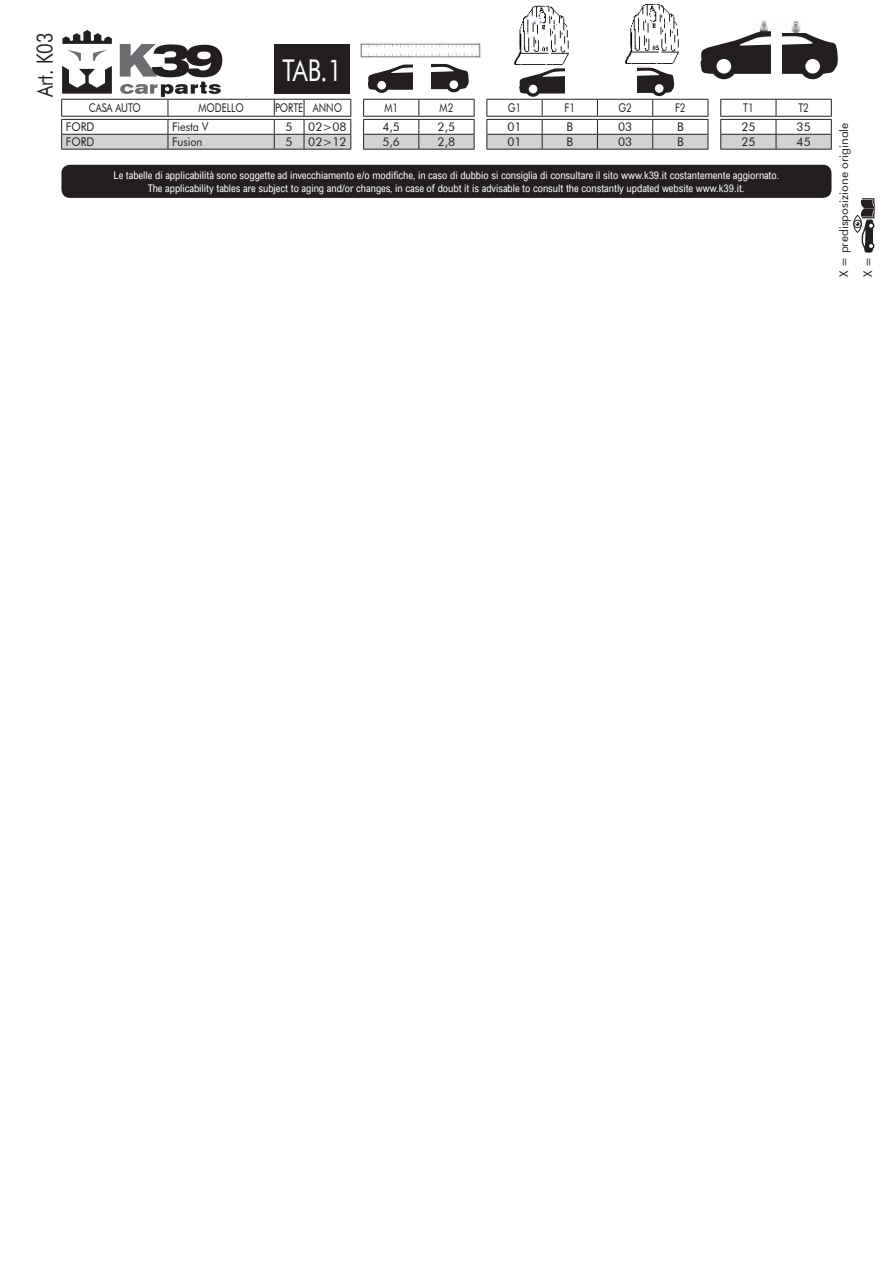
<style>
.page{position:relative;width:893px;height:1263px;background:#fff}
.page>*{position:absolute;margin:0;border:0;box-sizing:border-box;transform-origin:0 0}
.t1{font:30px "Futura BT";color:#fff;scale:.8 1}
.t2{font:22.5px "Futura BT";color:#231f20;scale:.8 1}
.t3{font:12px "Futura BT";color:#231f20}
.t4{font:12px "Futura BT";color:#231f20;scale:.8 1}
.t5{font:12px "Futura BT";color:#231f20;scale:.9 1}
.t6{font:condensed 10.5px "Arial";color:#fff}
</style>
<div class="page">
<hr style="left:61px;top:149px;width:107px;height:1px;background:#231f20">
<hr style="left:168px;top:149px;width:106px;height:1px;background:#231f20">
<hr style="left:274px;top:149px;width:30px;height:1px;background:#231f20">
<hr style="left:304px;top:149px;width:47px;height:1px;background:#231f20">
<hr style="left:363px;top:149px;width:56px;height:1px;background:#231f20">
<hr style="left:419px;top:149px;width:55px;height:1px;background:#231f20">
<hr style="left:486px;top:149px;width:56px;height:1px;background:#231f20">
<hr style="left:542px;top:149px;width:55px;height:1px;background:#231f20">
<hr style="left:597px;top:149px;width:56px;height:1px;background:#231f20">
<hr style="left:653px;top:149px;width:55px;height:1px;background:#231f20">
<hr style="left:720px;top:149px;width:56px;height:1px;background:#231f20">
<hr style="left:776px;top:149px;width:56px;height:1px;background:#231f20">
<svg style="left:853px;top:198px;width:22px;height:55px"></svg>
<div style="left:61px;top:165px;width:770px;height:33px;background:#231f20;border-radius:9px"></div>
<img style="left:519px;top:5px;width:48px;height:25px">
<img style="left:630px;top:4px;width:48px;height:26px">
<img style="left:759px;top:20px;width:42px;height:10px">
<svg style="left:61px;top:30px;width:777px;height:119px"></svg>
<img style="left:360px;top:42px;width:121px;height:16px">
<p class="t2" style="left:31px;top:97px;width:82px;rotate:-90deg">Art. K03</p>
<p class="t1" style="left:282px;top:52px;width:76px">TAB.1</p>
<p class="t4" style="left:89px;top:101px;width:67px">CASA AUTO</p>
<p class="t4" style="left:199px;top:101px;width:58px">MODELLO</p>
<p class="t4" style="left:275px;top:101px;width:37px">PORTE</p>
<p class="t4" style="left:313px;top:101px;width:38px">ANNO</p>
<p class="t4" style="left:384px;top:101px;width:19px">M1</p>
<p class="t4" style="left:440px;top:101px;width:19px">M2</p>
<p class="t4" style="left:508px;top:101px;width:18px">G1</p>
<p class="t4" style="left:564px;top:101px;width:15px">F1</p>
<p class="t4" style="left:618px;top:101px;width:18px">G2</p>
<p class="t4" style="left:675px;top:101px;width:15px">F2</p>
<p class="t4" style="left:743px;top:101px;width:15px">T1</p>
<p class="t4" style="left:798px;top:101px;width:15px">T2</p>
<p class="t5" style="left:66px;top:120px;width:33px">FORD</p>
<p class="t5" style="left:172px;top:120px;width:42px">Fiesta V</p>
<p class="t3" style="left:286px;top:120px;width:9px">5</p>
<p class="t3" style="left:308px;top:120px;width:40px">02&gt;08</p>
<p class="t3" style="left:382px;top:120px;width:19px">4,5</p>
<p class="t3" style="left:438px;top:120px;width:19px">2,5</p>
<p class="t3" style="left:507px;top:120px;width:16px">01</p>
<p class="t3" style="left:566px;top:120px;width:8px">B</p>
<p class="t3" style="left:618px;top:120px;width:16px">03</p>
<p class="t3" style="left:677px;top:120px;width:8px">B</p>
<p class="t3" style="left:741px;top:120px;width:16px">25</p>
<p class="t3" style="left:797px;top:120px;width:16px">35</p>
<p class="t5" style="left:66px;top:135px;width:33px">FORD</p>
<p class="t5" style="left:172px;top:135px;width:35px">Fusion</p>
<p class="t3" style="left:286px;top:135px;width:9px">5</p>
<p class="t3" style="left:308px;top:135px;width:40px">02&gt;12</p>
<p class="t3" style="left:382px;top:135px;width:19px">5,6</p>
<p class="t3" style="left:438px;top:135px;width:19px">2,8</p>
<p class="t3" style="left:507px;top:135px;width:16px">01</p>
<p class="t3" style="left:566px;top:135px;width:8px">B</p>
<p class="t3" style="left:618px;top:135px;width:16px">03</p>
<p class="t3" style="left:677px;top:135px;width:8px">B</p>
<p class="t3" style="left:741px;top:135px;width:16px">25</p>
<p class="t3" style="left:797px;top:135px;width:16px">45</p>
<p class="t6" style="left:113px;top:169px;width:667px">Le tabelle di applicabilità sono soggette ad invecchiamento e/o modifiche, in caso di dubbio si consiglia di consultare il sito www.k39.it costantemente aggiornato.</p>
<p class="t6" style="left:148px;top:182px;width:598px">The applicability tables are subject to aging and/or changes, in case of doubt it is advisable to consult the constantly updated website www.k39.it.</p>
<p class="t3" style="left:836px;top:277px;width:156px;rotate:-90deg">X = predisposizione originale</p>
<p class="t3" style="left:860px;top:277px;width:21px;rotate:-90deg">X =</p>
</div>
